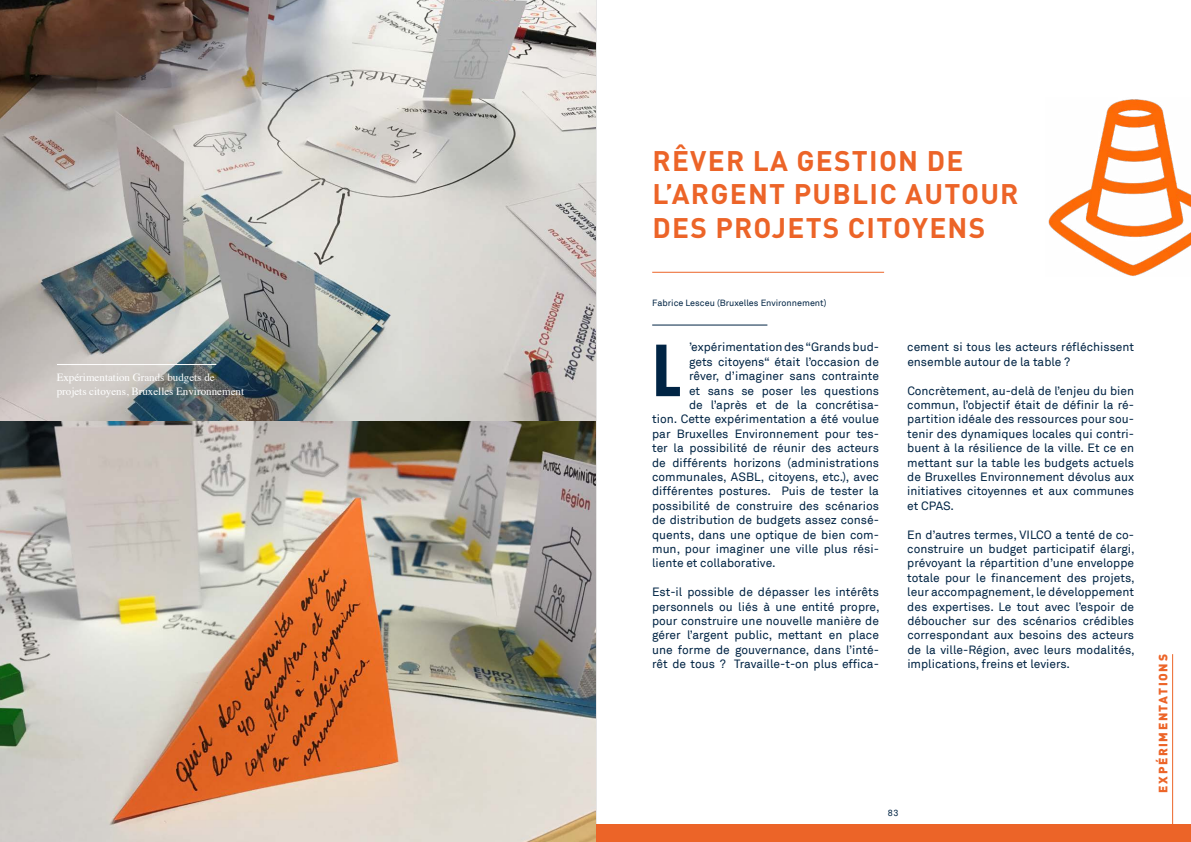
<style>
.page{position:relative;width:1191px;height:842px;background:#fff}
.page>*{position:absolute;margin:0;border:0;box-sizing:border-box;transform-origin:0 0}
.t1{font:900 72.4px "DIN Cond";color:#002444}
.t2{font:700 28px/33.6px "DIN Pro";letter-spacing:.045em;color:#ec6428}
.t3{font:12px/14.4px "Akkurat";color:#002444;text-align:justify}
.t4{font:900 12px "DIN Pro";letter-spacing:.13em;color:#ec6428}
.t5{font:11px/13.2px "Times";color:#fff}
.t6{font:9px "Akkurat";color:#002444}
</style>
<div class="page">
<hr style="left:595px;top:0;width:1px;height:842px;background:#3c3c3b">
<div style="left:0;top:825px;width:1191px;height:17px;background:#ec6428"></div>
<img style="left:0;top:0;width:595px;height:421px">
<hr style="left:652px;top:272px;width:232px;height:1px;background:#ec6428">
<hr style="left:1172px;top:654px;width:1px;height:171px;background:#ec6428">
<hr style="left:652px;top:325px;width:115px;height:1px;background:#002444">
<img style="left:1048px;top:99px;width:143px;height:177px">
<img style="left:0;top:421px;width:595px;height:421px">
<hr style="left:57px;top:364px;width:159px;height:1px;background:#fff">
<p class="t5" style="left:57px;top:370px;width:189px">Expérimentation Grands budgets de projets citoyens, Bruxelles Environnement</p>
<h2 class="t2" style="left:652px;top:141px;width:368px">RÊVER LA GESTION DE<br>L’ARGENT PUBLIC AUTOUR<br>DES PROJETS CITOYENS</h2>
<p class="t6" style="left:652px;top:297px;width:176px">Fabrice Lesceu (Bruxelles Environnement)</p>
<p class="t3" style="left:689px;top:340px;width:191px">’expérimentationdes“Grandsbud-</p>
<p class="t3" style="left:689px;top:355px;width:191px">gets citoyens“ était l’occasion de</p>
<p class="t3" style="left:689px;top:369px;width:191px">rêver, d’imaginer sans contrainte</p>
<p class="t3" style="left:689px;top:384px;width:191px">et sans se poser les questions</p>
<p class="t3" style="left:689px;top:398px;width:191px">de l’après et de la concrétisa-</p>
<p class="t3" style="left:652px;top:412px;width:228px">tion. Cette expérimentation a été voulue</p>
<p class="t3" style="left:652px;top:427px;width:228px">par Bruxelles Environnement pour tes-</p>
<p class="t3" style="left:652px;top:441px;width:228px">ter la possibilité de réunir des acteurs</p>
<p class="t3" style="left:652px;top:456px;width:228px">de différents horizons (administrations</p>
<p class="t3" style="left:652px;top:470px;width:228px">communales, ASBL, citoyens, etc.), avec</p>
<p class="t3" style="left:652px;top:484px;width:228px">différentes postures. Puis de tester la</p>
<p class="t3" style="left:652px;top:499px;width:228px">possibilité de construire des scénarios</p>
<p class="t3" style="left:652px;top:513px;width:228px">de distribution de budgets assez consé-</p>
<p class="t3" style="left:652px;top:528px;width:228px">quents, dans une optique de bien com-</p>
<p class="t3" style="left:652px;top:542px;width:228px">mun, pour imaginer une ville plus rési-</p>
<p class="t3" style="left:652px;top:556px;width:125px">liente et collaborative.</p>
<p class="t3" style="left:652px;top:585px;width:229px">Est-il possible de dépasser les intérêts personnels ou liés à une entité propre, pour construire une nouvelle manière de gérer l’argent public, mettant en place une forme de gouvernance, dans l’inté&shy;rêt de tous ? Travaille-t-on plus effica-</p>
<h1 class="t1" style="left:652px;top:325px;width:31px">L</h1>
<p class="t3" style="left:907px;top:340px;width:228px">cement si tous les acteurs réfléchissent ensemble autour de la table ?</p>
<p class="t3" style="left:907px;top:384px;width:228px">Concrètement, au-delà de l’enjeu du bien commun, l’objectif était de définir la ré&shy;partition idéale des ressources pour sou&shy;tenir des dynamiques locales qui contri&shy;buent à la résilience de la ville. Et ce en mettant sur la table les budgets actuels de Bruxelles Environnement dévolus aux initiatives citoyennes et aux communes et CPAS.</p>
<p class="t3" style="left:907px;top:528px;width:229px">En d’autres termes, VILCO a tenté de co&shy;construire un budget participatif élargi, prévoyant la répartition d’une enveloppe totale pour le financement des projets, leur accompagnement,le développement des expertises. Le tout avec l’espoir de déboucher sur des scénarios crédibles correspondant aux besoins des acteurs de la ville-Région, avec leurs modalités, implications, freins et leviers.</p>
<p class="t6" style="left:888px;top:808px;width:12px">83</p>
<p class="t4" style="left:1152px;top:793px;width:140px;rotate:-90deg">EXPÉRIMENTATIONS</p>
</div>
